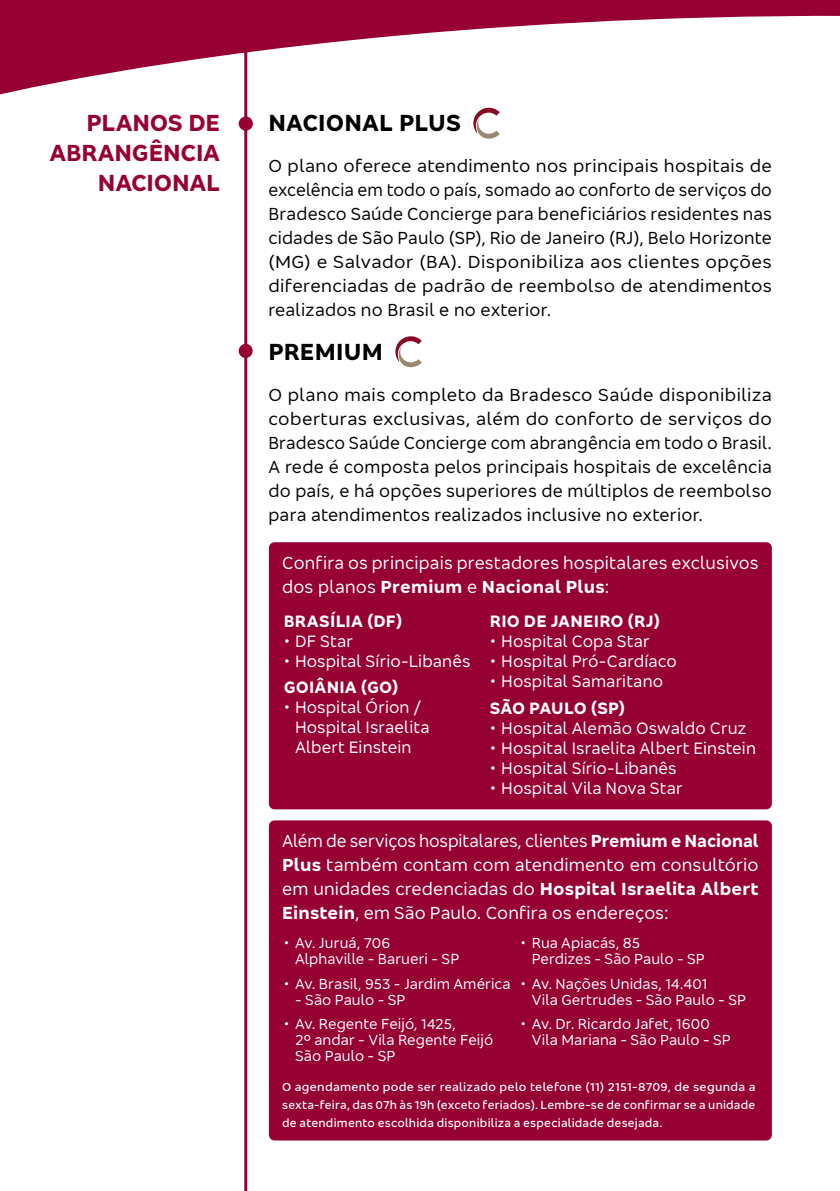
<style>
.page{position:relative;width:840px;height:1191px;background:#fff}
.page>*{position:absolute;margin:0;border:0;box-sizing:border-box;transform-origin:0 0}
.t1{font:700 24px/30px "Bradesco Sans";letter-spacing:-.01em;color:#960032;text-align:right}
.t2{font:700 24px "Bradesco Sans";letter-spacing:.005em;color:#000}
.t3{font:18px/24px "Bradesco Sans";letter-spacing:.015em;color:#000;text-align:justify}
.t4{font:18px/24px "Bradesco Sans";letter-spacing:.005em;color:#fff;text-align:justify;scale:.96 1}
.t5{font:18px/24px "Bradesco Sans";letter-spacing:.005em;color:#fff}
.t6{font:17px/20px "Bradesco Sans";letter-spacing:.005em;color:#fff}
.t7{font:700 17px "Bradesco Sans";letter-spacing:.01em;color:#fff}
.t8{font:15px/16px "Bradesco Sans";letter-spacing:.005em;color:#fff}
.t9{font:500 12px/18px "Bradesco Sans";letter-spacing:.02em;color:#fff;text-align:justify}
.s1{font-weight:700}
</style>
<div class="page">
<svg style="left:0;top:0;width:839px;height:98px"></svg>
<hr style="left:244px;top:0;width:3px;height:1191px;background:#960032">
<div style="left:238px;top:116px;width:15px;height:15px;background:#960032;border-radius:50%"></div>
<div style="left:269px;top:542px;width:502px;height:267px;background:#960032;border-radius:6px"></div>
<div style="left:269px;top:820px;width:502px;height:320px;background:#960032;border-radius:6px"></div>
<svg style="left:473px;top:108px;width:26px;height:31px"></svg>
<div style="left:238px;top:344px;width:14px;height:14px;background:#960032;border-radius:50%"></div>
<svg style="left:395px;top:336px;width:26px;height:31px"></svg>
<h1 class="t1" style="left:49px;top:107px;width:172px">PLANOS DE<br>ABRANGÊNCIA<br>NACIONAL</h1>
<h1 class="t2" style="left:268px;top:107px;width:194px">NACIONAL PLUS</h1>
<p class="t3" style="left:268px;top:153px;width:504px">O plano oferece atendimento nos principais hospitais de excelência em todo o país, somado ao conforto de serviços do Bradesco Saúde Concierge para beneficiários residentes nas cidades de São Paulo (SP), Rio de Janeiro (RJ), Belo Horizonte (MG) e Salvador (BA). Disponibiliza aos clientes opções diferenciadas de padrão de reembolso de atendimentos realizados no Brasil e no exterior.</p>
<h1 class="t2" style="left:268px;top:336px;width:116px">PREMIUM</h1>
<p class="t3" style="left:268px;top:382px;width:504px">O plano mais completo da Bradesco Saúde disponibiliza coberturas exclusivas, além do conforto de serviços do Bradesco Saúde Concierge com abrangência em todo o Brasil.<br>A rede é composta pelos principais hospitais de excelência do país, e há opções superiores de múltiplos de reembolso para atendimentos realizados inclusive no exterior.</p>
<p class="t5" style="left:282px;top:550px;width:477px">Confira os principais prestadores hospitalares exclusivos dos planos <span class="s1">Premium</span> e <span class="s1">Nacional Plus</span>:</p>
<p class="t7" style="left:489px;top:610px;width:171px">RIO DE JANEIRO (RJ)</p>
<p class="t6" style="left:489px;top:630px;width:161px">• Hospital Copa Star</p>
<p class="t6" style="left:489px;top:650px;width:188px">• Hospital Pró-Cardíaco</p>
<p class="t6" style="left:489px;top:670px;width:175px">• Hospital Samaritano</p>
<p class="t7" style="left:489px;top:696px;width:137px">SÃO PAULO (SP)</p>
<p class="t6" style="left:489px;top:717px;width:258px">• Hospital Alemão Oswaldo Cruz</p>
<p class="t6" style="left:489px;top:737px;width:267px">• Hospital Israelita Albert Einstein</p>
<p class="t6" style="left:489px;top:757px;width:188px">• Hospital Sírio-Libanês</p>
<p class="t6" style="left:489px;top:777px;width:194px">• Hospital Vila Nova Star</p>
<p class="t7" style="left:283px;top:610px;width:120px">BRASÍLIA (DF)</p>
<p class="t6" style="left:283px;top:630px;width:71px">• DF Star</p>
<p class="t6" style="left:283px;top:650px;width:188px">• Hospital Sírio-Libanês</p>
<p class="t7" style="left:283px;top:676px;width:116px">GOIÂNIA (GO)</p>
<p class="t6" style="left:295px;top:697px;width:136px;text-indent:-11px">• Hospital Órion /<br>Hospital Israelita<br>Albert Einstein</p>
<p class="t4" style="left:282px;top:828px;width:497px">Além de serviços hospitalares, clientes <span class="s1">Premium e Nacional Plus</span> também contam com atendimento em consultório em unidades credenciadas do <span class="s1">Hospital Israelita Albert Einstein</span>, em São Paulo. Confira os endereços:</p>
<p class="t8" style="left:295px;top:934px;width:166px;text-indent:-11px">• Av. Juruá, 706<br>Alphaville - Barueri - SP</p>
<p class="t8" style="left:283px;top:975px;width:228px">• Av. Brasil, 953 - Jardim América</p>
<p class="t8" style="left:295px;top:991px;width:112px">- São Paulo - SP</p>
<p class="t8" style="left:295px;top:1015px;width:199px;text-indent:-11px">• Av. Regente Feijó, 1425,<br>2º andar - Vila Regente Feijó<br>São Paulo - SP</p>
<p class="t8" style="left:531px;top:934px;width:175px;text-indent:-11px">• Rua Apiacás, 85<br>Perdizes - São Paulo - SP</p>
<p class="t8" style="left:531px;top:975px;width:216px;text-indent:-11px">• Av. Nações Unidas, 14.401<br>Vila Gertrudes - São Paulo - SP</p>
<p class="t8" style="left:531px;top:1015px;width:200px;text-indent:-11px">• Av. Dr. Ricardo Jafet, 1600<br>Vila Mariana - São Paulo - SP</p>
<p class="t9" style="left:282px;top:1077px;width:474px">O agendamento pode ser realizado pelo telefone (11) 2151-8709, de segunda a sexta-feira, das 07h às 19h (exceto feriados). Lembre-se de confirmar se a unidade de atendimento escolhida disponibiliza a especialidade desejada.</p>
</div>
